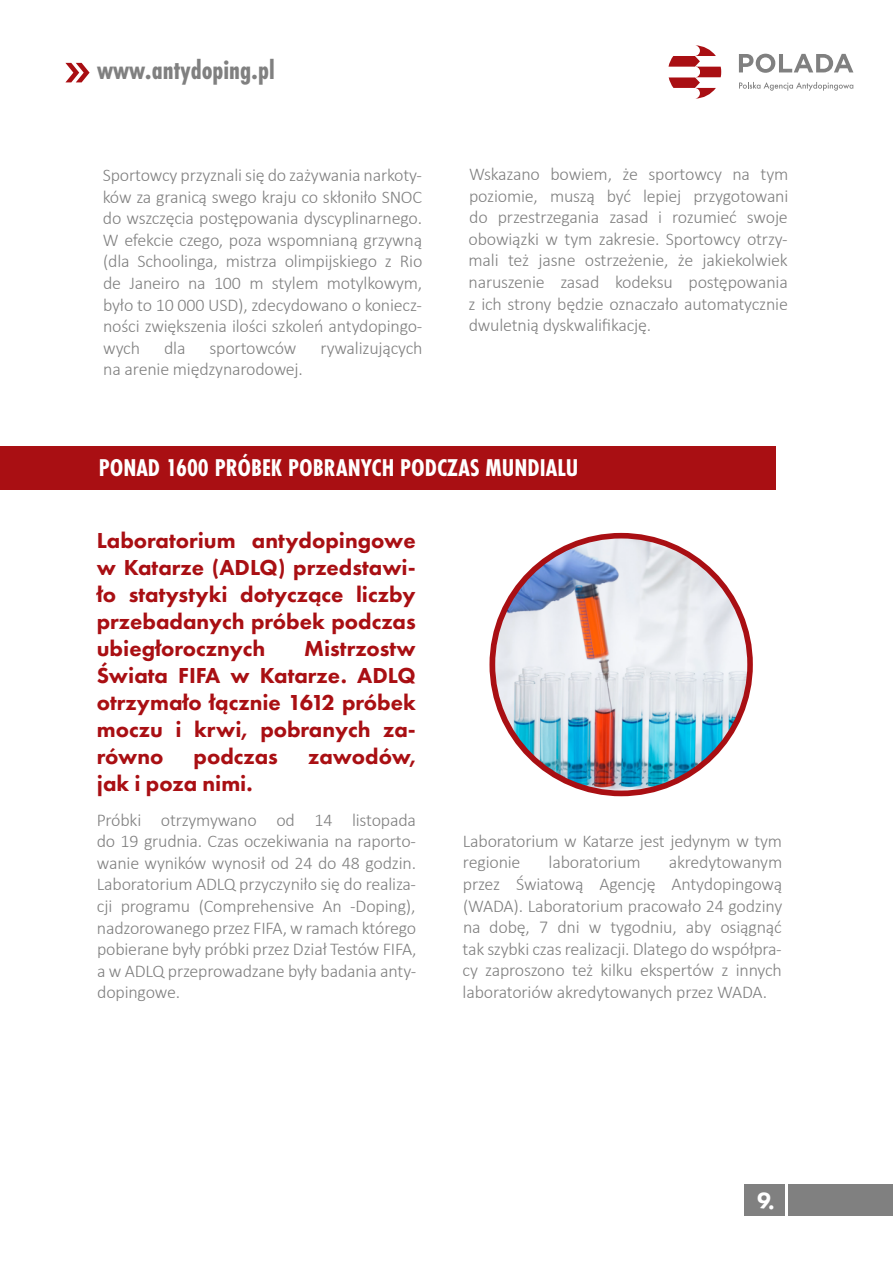
<style>
.page{position:relative;width:893px;height:1263px;background:#fff}
.page>*{position:absolute;margin:0;border:0;box-sizing:border-box;transform-origin:0 0}
.t1{font:700 27.75px "Futura PT Cond";color:#808080}
.t2{font:700 25.2px "Futura PT Cond";color:#fff}
.t3{font:800 22.5px/27px "Futura PT";color:#a90f13;text-align:justify}
.t4{font:300 18px/21.6px "Calibri";letter-spacing:-.01em;color:#808080;text-align:justify}
</style>
<div class="page">
<svg style="left:65px;top:63px;width:25px;height:19px"></svg>
<div style="left:788px;top:1184px;width:105px;height:31px;background:#808080"></div>
<div style="left:745px;top:1184px;width:40px;height:31px;background:#808080"></div>
<svg style="left:739px;top:54px;width:114px;height:19px"></svg>
<svg style="left:739px;top:82px;width:114px;height:9px"></svg>
<svg style="left:668px;top:45px;width:53px;height:54px"></svg>
<div style="left:0;top:446px;width:776px;height:43px;background:#a90f13"></div>
<svg style="left:489px;top:533px;width:264px;height:263px;background:#aa1d21"></svg>
<img style="left:495px;top:538px;width:252px;height:252px;border-radius:126px">
<h1 class="t1" style="left:97px;top:53px;width:179px">www.antydoping.pl</h1>
<p class="t4" style="left:103px;top:164px;width:321px">Sportowcy przyznali się do zażywania narkoty&shy;ków za granicą swego kraju co skłoniło SNOC do wszczęcia postępowania dyscyplinarnego.<br>W efekcie czego, poza wspomnianą grzywną (dla Schoolinga, mistrza olimpijskiego z Rio de Janeiro na 100 m stylem motylkowym, było to 10 000 USD), zdecydowano o koniecz&shy;ności zwiększenia ilości szkoleń antydopingo&shy;wych</p>
<p class="t4" style="left:164px;top:337px;width:23px">dla</p>
<p class="t4" style="left:209px;top:337px;width:89px">sportowców</p>
<p class="t4" style="left:321px;top:337px;width:103px">rywalizujących</p>
<p class="t4" style="left:103px;top:358px;width:201px">na arenie międzynarodowej.</p>
<p class="t4" style="left:469px;top:163px;width:321px">Wskazano bowiem, że sportowcy na tym poziomie, muszą być lepiej przygotowani do przestrzegania zasad i rozumieć swoje obowiązki w tym zakresie. Sportowcy otrzy&shy;mali też jasne ostrzeżenie, że jakiekolwiek naruszenie zasad kodeksu postępowania z ich strony będzie oznaczało automatycznie dwuletnią dyskwalifikację.</p>
<h2 class="t2" style="left:99px;top:453px;width:481px">PONAD 1600 PRÓBEK POBRANYCH PODCZAS MUNDIALU</h2>
<p class="t3" style="left:97px;top:527px;width:320px">Laboratorium antydopingowe w Katarze (ADLQ) przedstawi&shy;ło statystyki dotyczące liczby przebadanych próbek podczas ubiegłorocznych</p>
<p class="t3" style="left:97px;top:635px;width:320px;text-indent:207px">Mistrzostw Świata FIFA w Katarze. ADLQ otrzymało łącznie 1612 próbek moczu i krwi, pobranych za&shy;równo</p>
<p class="t3" style="left:194px;top:743px;width:86px">podczas</p>
<p class="t3" style="left:308px;top:743px;width:109px">zawodów,</p>
<p class="t3" style="left:97px;top:770px;width:157px">jak i poza nimi.</p>
<p class="t4" style="left:97px;top:808px;width:321px">Próbki otrzymywano od 14 listopada do 19 grudnia. Czas oczekiwania na raporto&shy;wanie wyników wynosił od 24 do 48 godzin.<br>Laboratorium ADLQ przyczyniło się do realiza&shy;cji programu (Comprehensive An -Doping), nadzorowanego przez FIFA, w ramach którego pobierane były próbki przez Dział Testów FIFA, a w ADLQ przeprowadzane były badania anty&shy;dopingowe.</p>
<p class="t4" style="left:463px;top:830px;width:321px">Laboratorium w Katarze jest jedynym w tym regionie</p>
<p class="t4" style="left:463px;top:851px;width:321px;text-indent:206px">akredytowanym przez Światową Agencję Antydopingową (WADA). Laboratorium pracowało 24 godziny na dobę, 7 dni w tygodniu, aby osiągnąć tak szybki czas realizacji. Dlatego do współpra&shy;cy zaproszono też kilku ekspertów z innych laboratoriów akredytowanych przez WADA.</p>
<p class="t4" style="left:549px;top:851px;width:94px">laboratorium</p>
</div>
